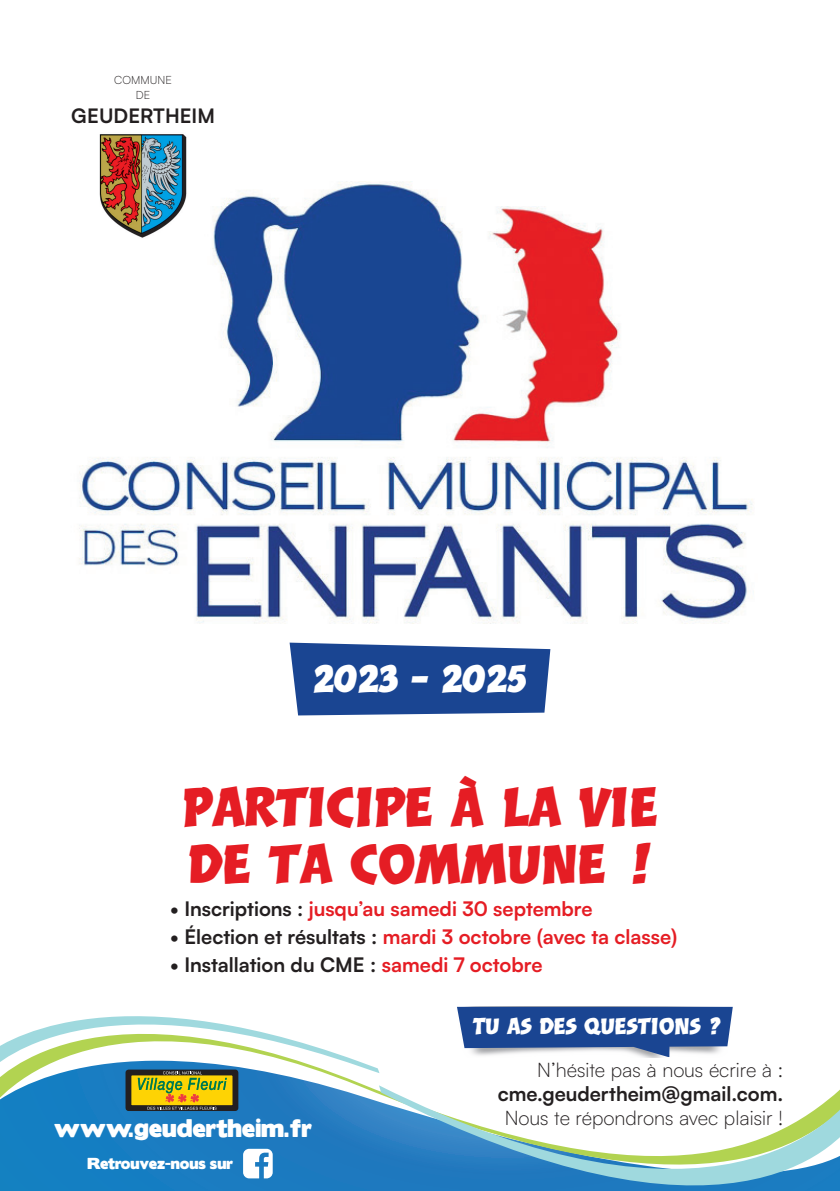
<style>
.page{position:relative;width:840px;height:1191px;background:#fff}
.page>*{position:absolute;margin:0;border:0;box-sizing:border-box;transform-origin:0 0}
.t1{font:48px/57.6px "Balder LL";color:#e51d24}
.t2{font:33.6px "Balder LL";color:#fff}
.t3{font:22.8px "Boris Black Bloxx";color:#fff}
.t4{font:700 20px "Satoshi";color:#e51d24}
.t5{font:700 20px "Satoshi";color:#231f20}
.t6{font:300 20px "Satoshi";color:#231f20}
.t7{font:20px "Balder LL";color:#fff}
.t8{font:700 19.8px "Satoshi";color:#231f20}
.t9{font:14.2px "Boris Black Bloxx";color:#fff}
.t10{font:300 11.4px/15.4px "Satoshi";color:#231f20;text-align:center}
.s1{color:#231f20}
.s2{color:#e51d24}
</style>
<div class="page">
<svg style="left:289px;top:642px;width:261px;height:73px;background:#2f569c"></svg>
<img style="left:79px;top:181px;width:675px;height:443px">
<svg style="left:0;top:1057px;width:662px;height:134px;fill:#1b7dc2"></svg>
<svg style="left:379px;top:1085px;width:460px;height:106px"></svg>
<svg style="left:243px;top:1148px;width:29px;height:30px"></svg>
<div style="left:125px;top:1069px;width:113px;height:42px;border:6px solid #231f20"></div>
<svg style="left:0;top:1016px;width:379px;height:93px"></svg>
<div style="left:95px;top:132px;width:96px;height:109px;background:#fff"></div>
<img style="left:99px;top:134px;width:88px;height:104px">
<svg style="left:457px;top:1006px;width:275px;height:51px;background:#4466a3"></svg>
<p class="t10" style="left:114px;top:72px;width:59px">COMMUNE<br>DE</p>
<p class="t8" style="left:71px;top:102px;width:145px">GEUDERTHEIM</p>
<h2 class="t2" style="left:312px;top:656px;width:216px">2023 - 2025</h2>
<h1 class="t1" style="left:182px;top:777px;width:477px">PARTICIPE À LA VIE<br>DE TA COMMUNE !</h1>
<p class="t4" style="left:170px;top:894px;width:423px"><span class="s1">• Inscriptions :</span> jusqu’au samedi 30 septembre</p>
<p class="t4" style="left:170px;top:922px;width:508px"><span class="s1">• Élection et résultats :</span> mardi 3 octobre (avec ta classe)</p>
<p class="t5" style="left:170px;top:950px;width:373px">• Installation du CME : <span class="s2">samedi 7 octobre</span></p>
<p class="t3" style="left:54px;top:1111px;width:260px">www.geudertheim.fr</p>
<p class="t9" style="left:87px;top:1152px;width:147px">Retrouvez-nous sur</p>
<p class="t7" style="left:473px;top:1012px;width:249px">TU AS DES QUESTIONS ?</p>
<p class="t6" style="left:537px;top:1057px;width:247px">N’hésite pas à nous écrire à :</p>
<p class="t5" style="left:497px;top:1079px;width:287px">cme.geudertheim@gmail.com.</p>
<p class="t6" style="left:504px;top:1105px;width:280px">Nous te répondrons avec plaisir !</p>
</div>
